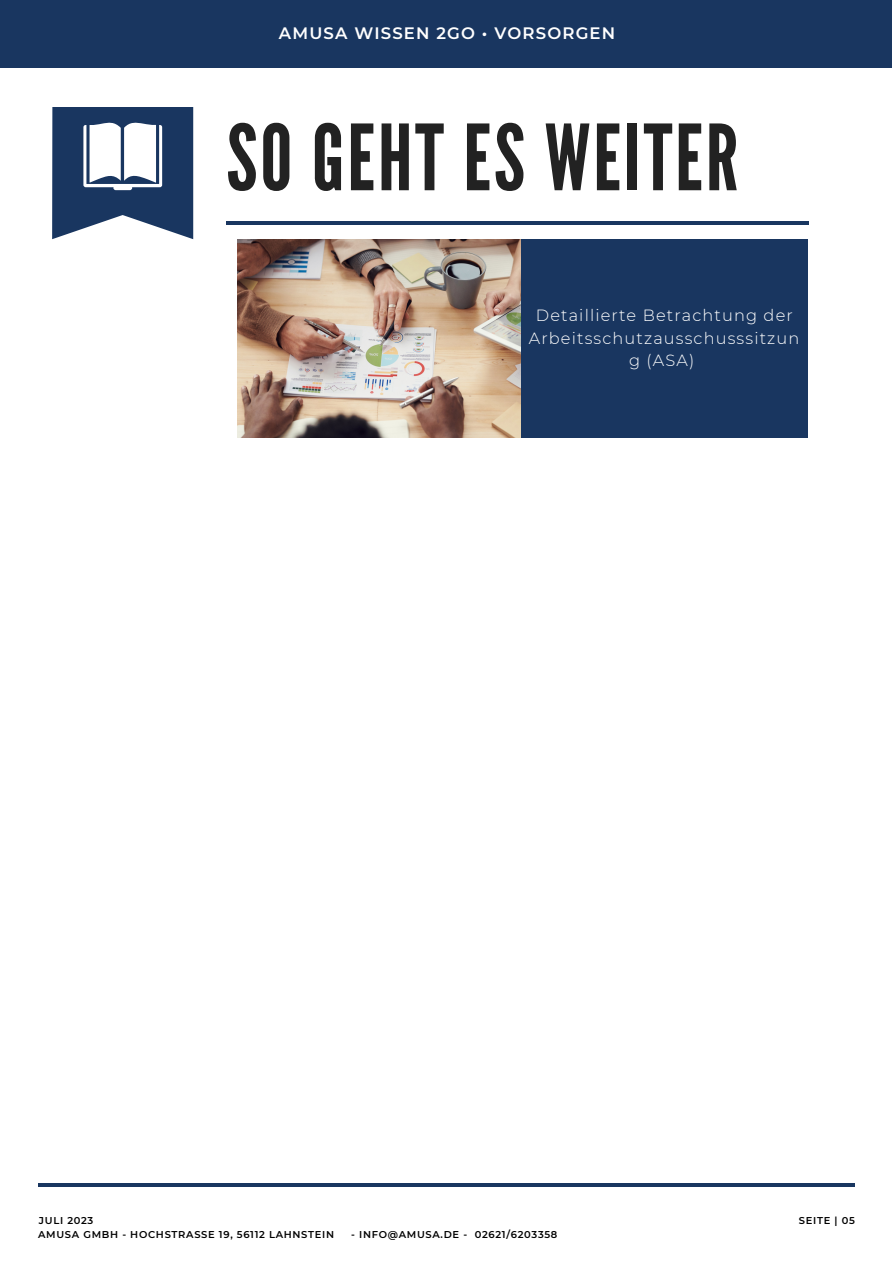
<style>
.page{position:relative;width:893px;height:1264px;background:#fff}
.page>*{position:absolute;margin:0;border:0;box-sizing:border-box;transform-origin:0 0}
.t1{font:90.75px "League Gothic";letter-spacing:.03em;color:#222}
.t2{font:600 16.5px "Montserrat";letter-spacing:.07em;color:#fff}
.t3{font:300 16.2px/22.5px "Montserrat";letter-spacing:.07em;color:#fff;text-align:center}
.t4{font:600 9.9px "Montserrat";letter-spacing:.07em;color:#000}
</style>
<div class="page">
<div style="left:0;top:0;width:891px;height:67px;background:#193660"></div>
<hr style="left:38px;top:1183px;width:816px;height:3px;background:#193660">
<hr style="left:226px;top:221px;width:582px;height:4px;background:#193660">
<svg style="left:52px;top:107px;width:141px;height:132px"></svg>
<div style="left:520px;top:239px;width:287px;height:198px;background:#193660"></div>
<img style="left:237px;top:239px;width:283px;height:198px">
<p class="t2" style="left:279px;top:23px;width:338px">AMUSA WISSEN 2GO • VORSORGEN</p>
<p class="t1" style="left:226px;top:105px;width:513px">SO GEHT ES WEITER</p>
<p class="t3" style="left:529px;top:304px;width:272px">Detaillierte Betrachtung der<br>Arbeitsschutzausschusssitzun g (ASA)</p>
<p class="t4" style="left:39px;top:1213px;width:56px">JULI 2023</p>
<p class="t4" style="left:798px;top:1213px;width:57px">SEITE | 05</p>
<p class="t4" style="left:38px;top:1227px;width:297px">AMUSA GMBH - HOCHSTRASSE 19, 56112 LAHNSTEIN</p>
<p class="t4" style="left:351px;top:1227px;width:208px">- INFO@AMUSA.DE - 02621/6203358</p>
</div>
